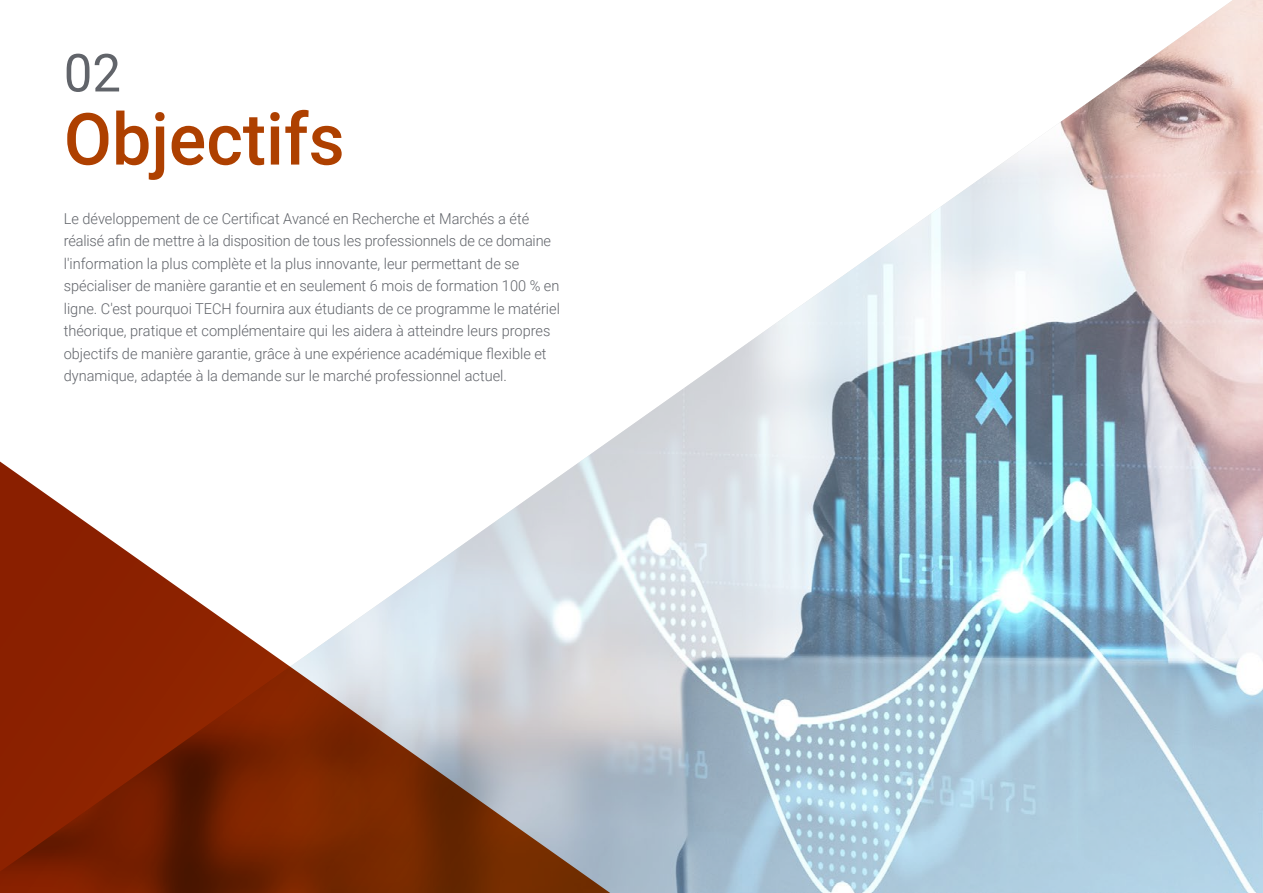
<style>
.page{position:relative;width:1263px;height:893px;background:#fff}
.page>*{position:absolute;margin:0;border:0;box-sizing:border-box;transform-origin:0 0}
.t1{font:500 72px "Roboto";color:#ae4000}
.t2{font:52.5px "Roboto";color:#61646a}
.t3{font:300 15px/22.5px "Roboto";color:#61646a}
</style>
<div class="page">
<img style="left:602px;top:0;width:661px;height:893px">
<svg style="left:0;top:446px;width:640px;height:447px"></svg>
<h2 class="t2" style="left:64px;top:36px;width:59px">02</h2>
<h1 class="t1" style="left:64px;top:89px;width:282px">Objectifs</h1>
<p class="t3" style="left:64px;top:207px;width:498px">Le développement de ce Certificat Avancé en Recherche et Marchés a été réalisé afin de mettre à la disposition de tous les professionnels de ce domaine l'information la plus complète et la plus innovante, leur permettant de se spécialiser de manière garantie et en seulement 6 mois de formation 100 % en ligne. C'est pourquoi TECH fournira aux étudiants de ce programme le matériel théorique, pratique et complémentaire qui les aidera à atteindre leurs propres objectifs de manière garantie, grâce à une expérience académique flexible et dynamique, adaptée à la demande sur le marché professionnel actuel.</p>
</div>
